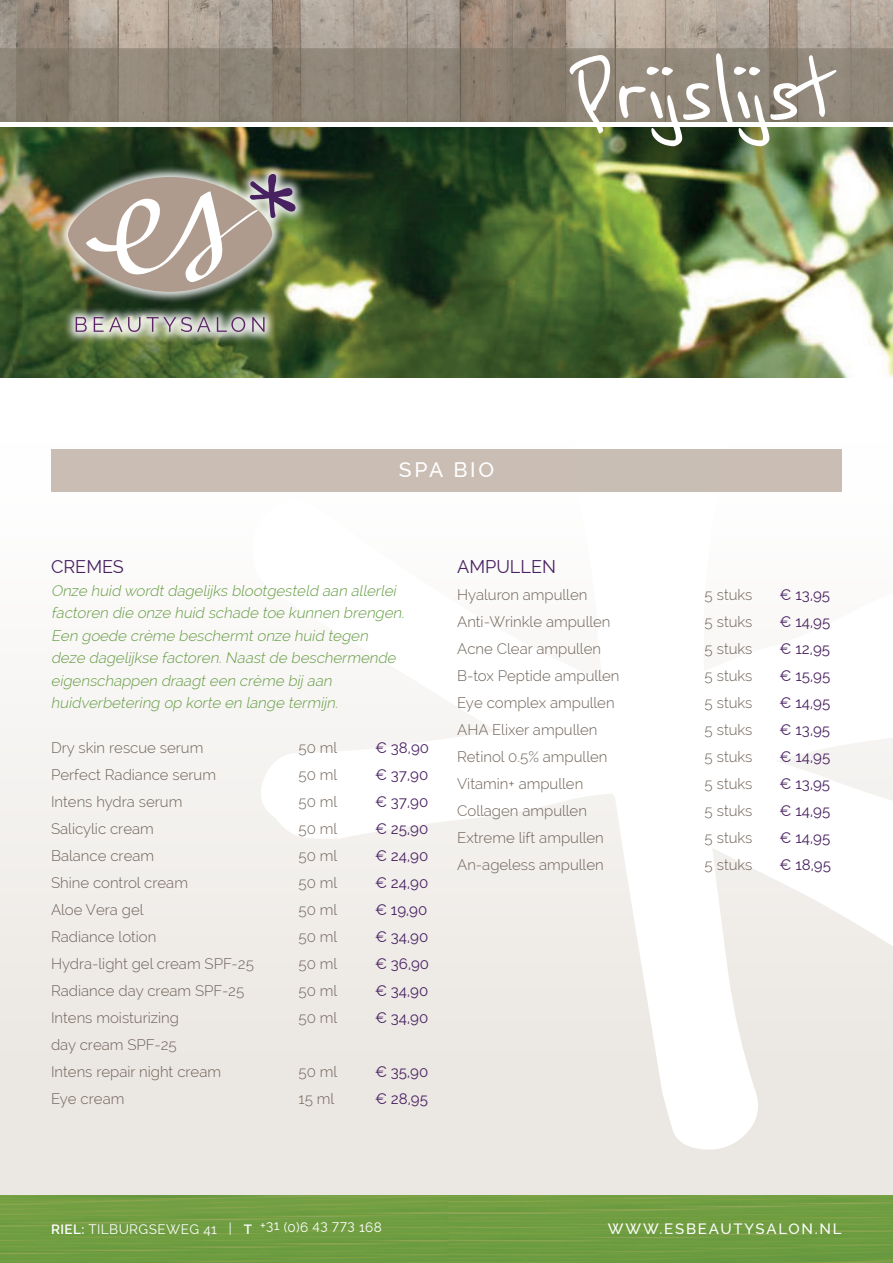
<style>
.page{position:relative;width:893px;height:1263px;background:#fff}
.page>*{position:absolute;margin:0;border:0;box-sizing:border-box;transform-origin:0 0}
.t1{font:123.15px "Reenie Beanie";letter-spacing:-.03em;color:#fff}
.t2{font:500 21px "Raleway";letter-spacing:.13em;color:#fff}
.t3{font:18px "Raleway";color:#492161}
.t4{font:300 15px/27px "Raleway";color:#6e6258}
.t5{font:italic 300 15px/22.5px "Raleway";color:#649c42}
.t6{font:15px "Raleway";color:#492161}
.t7{font:500 15px "Raleway";letter-spacing:.12em;color:#fff}
.t8{font:13.5px "Raleway";letter-spacing:.03em;color:#fff}
.s1{font-weight:600}
</style>
<div class="page">
<div style="left:0;top:442px;width:893px;height:821px;background:linear-gradient(to bottom,#fff,#e6e1db)"></div>
<svg style="left:252px;top:442px;width:641px;height:709px"></svg>
<img style="left:0;top:128px;width:893px;height:250px">
<img style="left:0;top:0;width:893px;height:122px">
<div style="left:56px;top:162px;width:251px;height:182px;background:#fff;opacity:.87"></div>
<svg style="left:68px;top:177px;width:204px;height:115px"></svg>
<svg style="left:85px;top:174px;width:211px;height:110px;background:#a9a191"></svg>
<svg style="left:76px;top:317px;width:11px;height:15px"></svg>
<svg style="left:94px;top:317px;width:46px;height:15px"></svg>
<svg style="left:147px;top:317px;width:64px;height:15px"></svg>
<svg style="left:217px;top:317px;width:28px;height:15px"></svg>
<svg style="left:252px;top:317px;width:13px;height:15px"></svg>
<img style="left:0;top:1196px;width:893px;height:67px">
<div style="left:51px;top:449px;width:791px;height:43px;background:#c9bdb4"></div>
<h1 class="t1" style="left:571px;top:24px;width:268px">Prijslijst</h1>
<h2 class="t2" style="left:399px;top:457px;width:97px">SPA BIO</h2>
<p class="t3" style="left:51px;top:556px;width:74px">CREMES</p>
<p class="t5" style="left:51px;top:579px;width:358px">Onze huid wordtdagelij ks blootgesteld aan allerlei factoren die onze huid schade toe kunnen brengen.<br>Een goede crème beschermtonze huid tegen deze dagelij kse factoren.Naastde beschermende eigenschappen draagteen crème bij aan huidverbetering op korte en lange termijn.</p>
<p class="t4" style="left:51px;top:734px;width:154px">Dry skin rescue serum</p>
<p class="t4" style="left:299px;top:734px;width:40px">50 ml</p>
<p class="t6" style="left:375px;top:739px;width:55px">€ 38,90</p>
<p class="t4" style="left:51px;top:761px;width:167px">Perfect Radiance serum</p>
<p class="t4" style="left:299px;top:761px;width:40px">50 ml</p>
<p class="t6" style="left:375px;top:766px;width:55px">€ 37,90</p>
<p class="t4" style="left:51px;top:788px;width:133px">Intens hydra serum</p>
<p class="t4" style="left:299px;top:788px;width:40px">50 ml</p>
<p class="t6" style="left:375px;top:793px;width:55px">€ 37,90</p>
<p class="t4" style="left:51px;top:815px;width:104px">Salicylic cream</p>
<p class="t4" style="left:299px;top:815px;width:40px">50 ml</p>
<p class="t6" style="left:375px;top:820px;width:55px">€ 25,90</p>
<p class="t4" style="left:51px;top:842px;width:105px">Balance cream</p>
<p class="t4" style="left:299px;top:842px;width:40px">50 ml</p>
<p class="t6" style="left:375px;top:847px;width:55px">€ 24,90</p>
<p class="t4" style="left:51px;top:869px;width:138px">Shine control cream</p>
<p class="t4" style="left:299px;top:869px;width:40px">50 ml</p>
<p class="t6" style="left:375px;top:874px;width:55px">€ 24,90</p>
<p class="t4" style="left:51px;top:896px;width:94px">Aloe Vera gel</p>
<p class="t4" style="left:299px;top:896px;width:40px">50 ml</p>
<p class="t6" style="left:375px;top:901px;width:54px">€ 19,90</p>
<p class="t4" style="left:51px;top:923px;width:107px">Radiance lotion</p>
<p class="t4" style="left:299px;top:923px;width:40px">50 ml</p>
<p class="t6" style="left:375px;top:928px;width:55px">€ 34,90</p>
<p class="t4" style="left:51px;top:950px;width:204px">Hydra-light gel cream SPF-25</p>
<p class="t4" style="left:299px;top:950px;width:40px">50 ml</p>
<p class="t6" style="left:375px;top:955px;width:56px">€ 36,90</p>
<p class="t4" style="left:51px;top:977px;width:195px">Radiance day cream SPF-25</p>
<p class="t4" style="left:299px;top:977px;width:40px">50 ml</p>
<p class="t6" style="left:375px;top:982px;width:55px">€ 34,90</p>
<p class="t4" style="left:51px;top:1004px;width:130px">Intens moisturizing</p>
<p class="t4" style="left:299px;top:1004px;width:40px">50 ml</p>
<p class="t6" style="left:375px;top:1009px;width:55px">€ 34,90</p>
<p class="t4" style="left:51px;top:1031px;width:172px">day cream SPF-25<br>Intens repair night cream</p>
<p class="t4" style="left:299px;top:1058px;width:40px">50 ml</p>
<p class="t6" style="left:375px;top:1063px;width:55px">€ 35,90</p>
<p class="t4" style="left:51px;top:1085px;width:75px">Eye cream</p>
<p class="t4" style="left:299px;top:1085px;width:37px">15 ml</p>
<p class="t6" style="left:375px;top:1090px;width:54px">€ 28,95</p>
<p class="t3" style="left:457px;top:556px;width:100px">AMPULLEN</p>
<p class="t4" style="left:457px;top:581px;width:132px">Hyaluron ampullen</p>
<p class="t4" style="left:705px;top:581px;width:49px">5 stuks</p>
<p class="t6" style="left:780px;top:586px;width:52px">€ 13,95</p>
<p class="t4" style="left:457px;top:608px;width:155px">Anti-Wrinkle ampullen</p>
<p class="t4" style="left:705px;top:608px;width:49px">5 stuks</p>
<p class="t6" style="left:780px;top:613px;width:52px">€ 14,95</p>
<p class="t4" style="left:457px;top:635px;width:145px">Acne Clear ampullen</p>
<p class="t4" style="left:705px;top:635px;width:49px">5 stuks</p>
<p class="t6" style="left:780px;top:640px;width:52px">€ 12,95</p>
<p class="t4" style="left:457px;top:662px;width:164px">B-tox Peptide ampullen</p>
<p class="t4" style="left:705px;top:662px;width:49px">5 stuks</p>
<p class="t6" style="left:780px;top:667px;width:52px">€ 15,95</p>
<p class="t4" style="left:457px;top:689px;width:159px">Eye complex ampullen</p>
<p class="t4" style="left:705px;top:689px;width:49px">5 stuks</p>
<p class="t6" style="left:780px;top:694px;width:52px">€ 14,95</p>
<p class="t4" style="left:457px;top:716px;width:142px">AHA Elixer ampullen</p>
<p class="t4" style="left:705px;top:716px;width:49px">5 stuks</p>
<p class="t6" style="left:780px;top:721px;width:52px">€ 13,95</p>
<p class="t4" style="left:457px;top:743px;width:152px">Retinol 0.5% ampullen</p>
<p class="t4" style="left:705px;top:743px;width:49px">5 stuks</p>
<p class="t6" style="left:780px;top:748px;width:52px">€ 14,95</p>
<p class="t4" style="left:457px;top:770px;width:128px">Vitamin+ ampullen</p>
<p class="t4" style="left:705px;top:770px;width:49px">5 stuks</p>
<p class="t6" style="left:780px;top:775px;width:52px">€ 13,95</p>
<p class="t4" style="left:457px;top:797px;width:131px">Collagen ampullen</p>
<p class="t4" style="left:705px;top:797px;width:49px">5 stuks</p>
<p class="t6" style="left:780px;top:802px;width:52px">€ 14,95</p>
<p class="t4" style="left:457px;top:824px;width:148px">Extreme lift ampullen</p>
<p class="t4" style="left:705px;top:824px;width:49px">5 stuks</p>
<p class="t6" style="left:780px;top:829px;width:52px">€ 14,95</p>
<p class="t4" style="left:457px;top:851px;width:148px">An-ageless ampullen</p>
<p class="t4" style="left:705px;top:851px;width:49px">5 stuks</p>
<p class="t6" style="left:780px;top:856px;width:53px">€ 18,95</p>
<p class="t8" style="left:51px;top:1220px;width:332px"><span class="s1">RIEL:</span> TILBURGSEWEG 41 | <span class="s1">T</span> +31 (0)6 43 773 168</p>
<p class="t7" style="left:608px;top:1220px;width:235px">WWW.ESBEAUTYSALON.NL</p>
</div>
